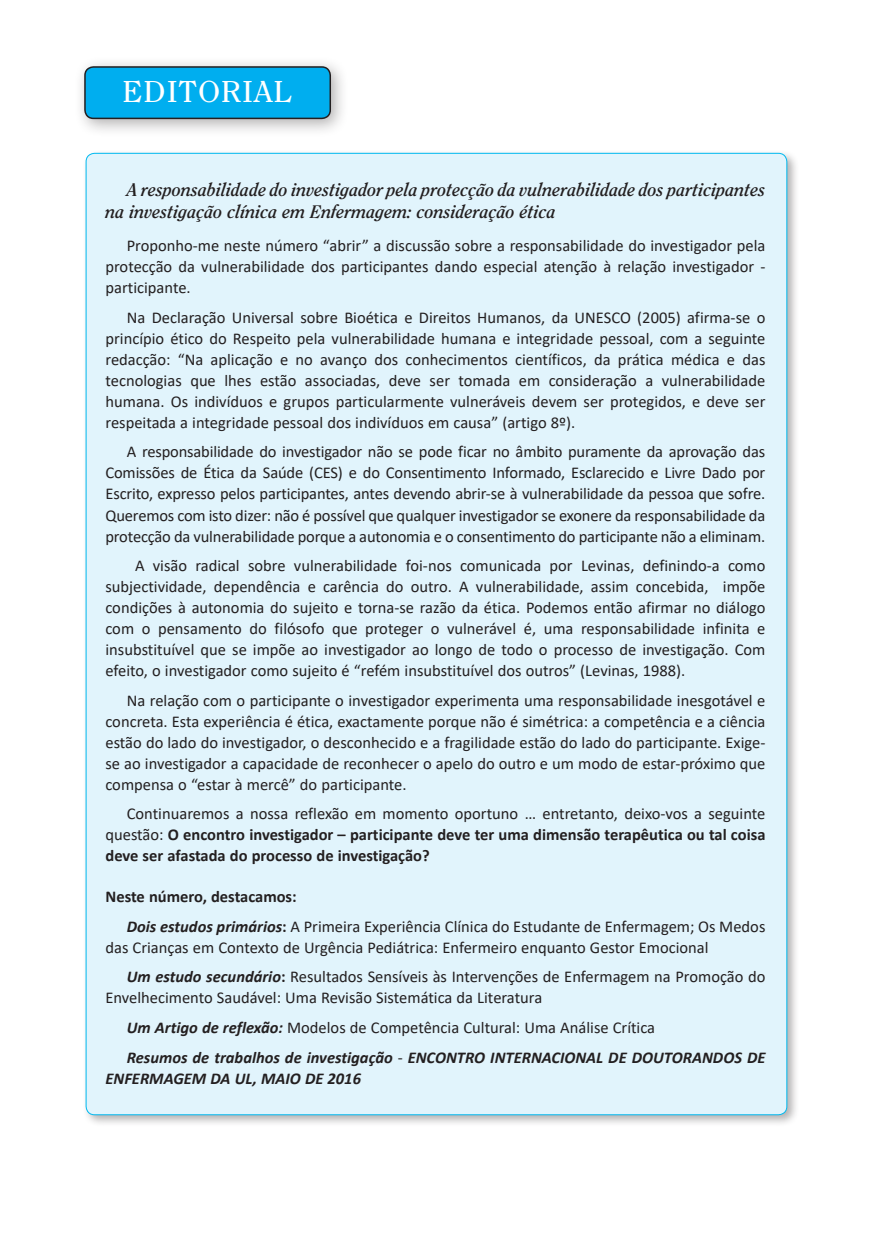
<style>
.page{position:relative;width:872px;height:1234px;background:#fff}
.page>*{position:absolute;margin:0;border:0;box-sizing:border-box;transform-origin:0 0}
.t1{font:30px "Clearface";letter-spacing:.025em;color:#fff;scale:1.11 1}
.Titulo_editorial{font:italic 700 18px/21.6px "Clearface";color:#231f20}
.Texto_editorial{font:16.5px/21px "Calibri";color:#231f20;text-align:justify}
.Texto_editorial-2{font:700 16.5px/21px "Calibri";color:#231f20;text-align:justify}
.Texto_editorial-3{font:italic 700 16.5px/21px "Calibri";color:#231f20}
.Sub_titulo_editorial{font:700 16.5px "Calibri";color:#231f20}
.s1{font-weight:400}
.s2{font-weight:700;font-style:italic}
.s3{font-weight:700}
.s4{font-weight:400;font-style:normal}
</style>
<div class="page">
<div style="left:82px;top:149px;width:717px;height:978px;background:#231f20;opacity:.35"></div>
<div style="left:86px;top:153px;width:701px;height:961px;background:#e1f4fc;border-radius:9px"></div>
<div style="left:74px;top:56px;width:274px;height:81px;background:#231f20;opacity:.35"></div>
<div style="left:85px;top:67px;width:245px;height:51px;background:#00aeef;border-radius:9px"></div>
<div style="left:84px;top:66px;width:247px;height:53px;border:2px solid #231f20;border-radius:9px"></div>
<p class="t1" style="left:122px;top:74px;width:154px">EDITORIAL</p>
<p class="Titulo_editorial" style="left:105px;top:179px;width:661px;text-indent:21px">A responsabilidade do investigador pela protecção da vulnerabilidade dos participantes na investigação clínica em Enfermagem: consideração ética</p>
<p class="Texto_editorial" style="left:105px;top:235px;width:661px;text-indent:21px">Proponho-me neste número “abrir” a discussão sobre a responsabilidade do investigador pela protecção da vulnerabilidade dos participantes dando especial atenção à relação investigador - participante.</p>
<p class="Texto_editorial" style="left:105px;top:306px;width:661px;text-indent:21px">Na Declaração Universal sobre Bioética e Direitos Humanos, da UNESCO (2005) afirma-se o princípio ético do Respeito pela vulnerabilidade humana e integridade pessoal, com a seguinte redacção: “Na aplicação e no avanço dos conhecimentos científicos, da prática médica e das tecnologias que lhes estão associadas, deve ser tomada em consideração a vulnerabilidade humana. Os indivíduos e grupos particularmente vulneráveis devem ser protegidos, e deve ser respeitada a integridade pessoal dos indivíduos em causa” (artigo 8º).</p>
<p class="Texto_editorial" style="left:105px;top:441px;width:661px;text-indent:21px">A responsabilidade do investigador não se pode ficar no âmbito puramente da aprovação das Comissões de Ética da Saúde (CES) e do Consentimento Informado, Esclarecido e Livre Dado por Escrito, expresso pelos participantes, antes devendo abrir-se à vulnerabilidade da pessoa que sofre.<br>Queremos com isto dizer: não é possível que qualquer investigador se exonere da responsabilidade da protecção da vulnerabilidade porque a autonomia e o consentimento do participante não a eliminam.</p>
<p class="Texto_editorial" style="left:105px;top:554px;width:661px;text-indent:30px">A visão radical sobre vulnerabilidade foi-nos comunicada por Levinas, definindo-a como subjectividade, dependência e carência do outro. A vulnerabilidade, assim concebida, impõe condições à autonomia do sujeito e torna-se razão da ética. Podemos então afirmar no diálogo com o pensamento do filósofo que proteger o vulnerável é, uma responsabilidade infinita e insubstituível que se impõe ao investigador ao longo de todo o processo de investigação. Com efeito, o investigador como sujeito é “refém insubstituível dos outros” (Levinas, 1988).</p>
<p class="Texto_editorial" style="left:105px;top:689px;width:661px;text-indent:21px">Na relação com o participante o investigador experimenta uma responsabilidade inesgotável e concreta. Esta experiência é ética, exactamente porque não é simétrica: a competência e a ciência estão do lado do investigador, o desconhecido e a fragilidade estão do lado do participante. Exige&shy;se ao investigador a capacidade de reconhecer o apelo do outro e um modo de estar-próximo que compensa o “estar à mercê” do participante.</p>
<p class="Texto_editorial-2" style="left:105px;top:802px;width:661px;text-indent:21px"><span class="s1">Continuaremos a nossa reflexão em momento oportuno … entretanto, deixo-vos a seguinte questão:</span> O encontro investigador – participante deve ter uma dimensão terapêutica ou tal coisa deve ser afastada do processo de investigação?</p>
<p class="Sub_titulo_editorial" style="left:105px;top:885px;width:193px">Neste número, destacamos:</p>
<p class="Texto_editorial" style="left:105px;top:915px;width:661px;text-indent:21px"><span class="s2">Dois estudos primários</span><span class="s3">:</span> A Primeira Experiência Clínica do Estudante de Enfermagem; Os Medos das Crianças em Contexto de Urgência Pediátrica: Enfermeiro enquanto Gestor Emocional</p>
<p class="Texto_editorial" style="left:105px;top:965px;width:661px;text-indent:21px"><span class="s2">Um estudo secundário</span><span class="s3">:</span> Resultados Sensíveis às Intervenções de Enfermagem na Promoção do<br>Envelhecimento Saudável: Uma Revisão Sistemática da Literatura</p>
<p class="Texto_editorial" style="left:127px;top:1016px;width:530px"><span class="s2">Um Artigo de reflexão:</span> Modelos de Competência Cultural: Uma Análise Crítica</p>
<p class="Texto_editorial-3" style="left:105px;top:1045px;width:661px;text-indent:21px">Resumos de trabalhos de investigação <span class="s4">-</span> ENCONTRO INTERNACIONAL DE DOUTORANDOS DE<br>ENFERMAGEM DA UL, MAIO DE 2016</p>
</div>
